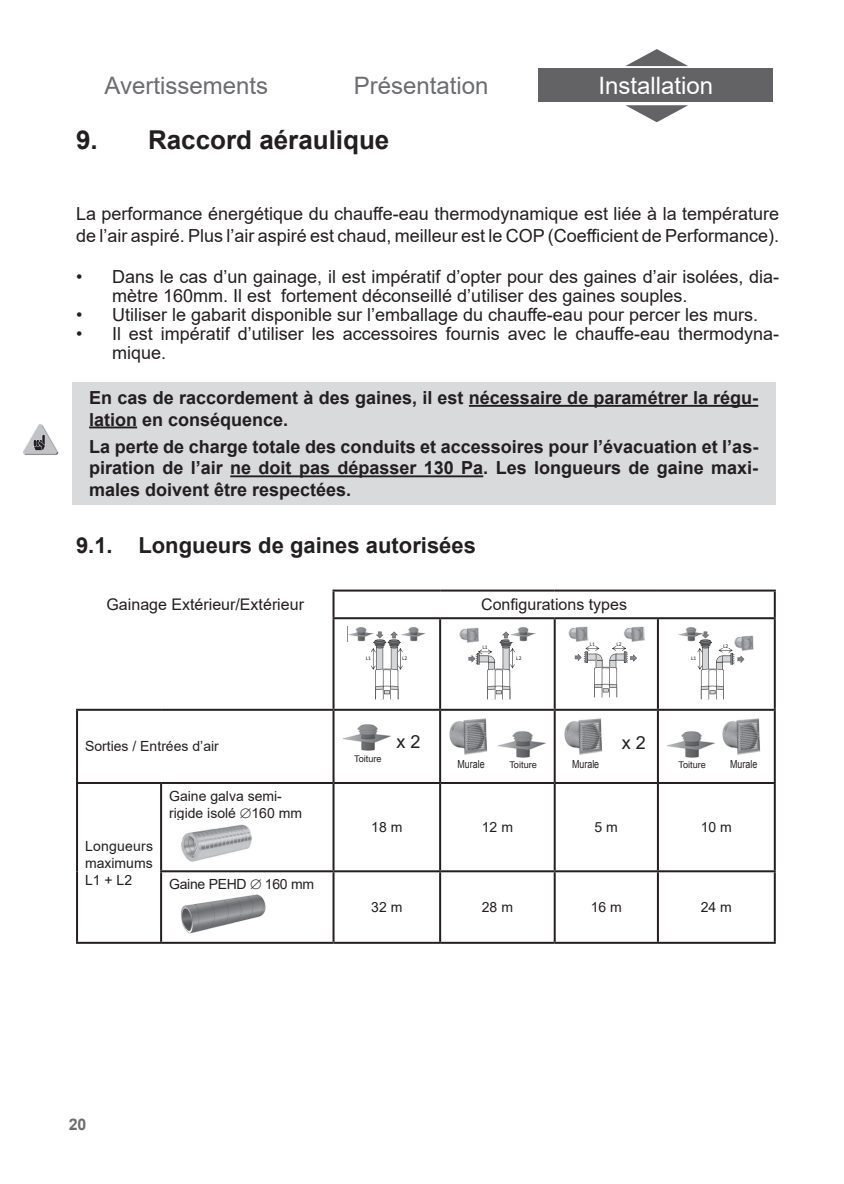
<style>
.page{position:relative;width:844px;height:1184px;background:#fff}
.page>*{position:absolute;margin:0;border:0;box-sizing:border-box;transform-origin:0 0}
.t1{font:700 26px "Arial";color:#231f20}
.t2{font:24px "Arial";color:#6c6d70}
.t3{font:24px "Arial";color:#fff}
.t4{font:700 22px "Arial";color:#231f20}
.t5{font:18px/19px "Arial";color:#231f20}
.t6{font:700 18px/21.6px "Arial";color:#231f20}
.t7{font:16px "Arial";color:#231f20}
.t8{font:700 16px "Arial";color:#6c6d70}
.t9{font:14px/16.8px "Arial";color:#231f20;text-align:justify}
.t10{font:14px "Arial";letter-spacing:-.02em;color:#231f20}
.t11{font:11px "Arial";color:#231f20;scale:.8 1}
.t12{font:9.2px "Arial";color:#231f20}
.t13{font:5.6px "Calibri";color:#231f20}
</style>
<div class="page">
<svg style="left:625px;top:49px;width:63px;height:17px"></svg>
<svg style="left:625px;top:105px;width:63px;height:17px"></svg>
<div style="left:538px;top:69px;width:235px;height:33px;background:#636366"></div>
<hr style="left:332px;top:590px;width:108px;height:2px;background:#231f20">
<hr style="left:440px;top:590px;width:115px;height:2px;background:#231f20">
<hr style="left:555px;top:590px;width:103px;height:2px;background:#231f20">
<hr style="left:658px;top:590px;width:118px;height:2px;background:#231f20">
<hr style="left:774px;top:592px;width:2px;height:25px;background:#231f20">
<hr style="left:332px;top:617px;width:108px;height:2px;background:#231f20">
<hr style="left:440px;top:617px;width:115px;height:2px;background:#231f20">
<hr style="left:439px;top:619px;width:2px;height:90px;background:#231f20">
<hr style="left:555px;top:617px;width:103px;height:2px;background:#231f20">
<hr style="left:554px;top:619px;width:2px;height:90px;background:#231f20">
<hr style="left:658px;top:617px;width:118px;height:2px;background:#231f20">
<hr style="left:657px;top:619px;width:2px;height:90px;background:#231f20">
<hr style="left:774px;top:619px;width:2px;height:90px;background:#231f20">
<hr style="left:76px;top:711px;width:2px;height:71px;background:#231f20">
<hr style="left:333px;top:709px;width:107px;height:2px;background:#231f20">
<hr style="left:332px;top:711px;width:2px;height:71px;background:#231f20">
<hr style="left:440px;top:709px;width:115px;height:2px;background:#231f20">
<hr style="left:439px;top:711px;width:2px;height:71px;background:#231f20">
<hr style="left:555px;top:709px;width:103px;height:2px;background:#231f20">
<hr style="left:554px;top:711px;width:2px;height:71px;background:#231f20">
<hr style="left:658px;top:709px;width:118px;height:2px;background:#231f20">
<hr style="left:657px;top:711px;width:2px;height:71px;background:#231f20">
<hr style="left:774px;top:711px;width:2px;height:71px;background:#231f20">
<hr style="left:76px;top:782px;width:85px;height:2px;background:#231f20">
<hr style="left:76px;top:784px;width:2px;height:87px;background:#231f20">
<hr style="left:161px;top:782px;width:172px;height:2px;background:#231f20">
<hr style="left:160px;top:784px;width:2px;height:86px;background:#231f20">
<hr style="left:333px;top:782px;width:107px;height:2px;background:#231f20">
<hr style="left:332px;top:784px;width:2px;height:86px;background:#231f20">
<hr style="left:440px;top:782px;width:115px;height:2px;background:#231f20">
<hr style="left:439px;top:784px;width:2px;height:86px;background:#231f20">
<hr style="left:555px;top:782px;width:103px;height:2px;background:#231f20">
<hr style="left:554px;top:784px;width:2px;height:86px;background:#231f20">
<hr style="left:658px;top:782px;width:118px;height:2px;background:#231f20">
<hr style="left:657px;top:784px;width:2px;height:86px;background:#231f20">
<hr style="left:774px;top:784px;width:2px;height:86px;background:#231f20">
<hr style="left:76px;top:871px;width:2px;height:71px;background:#231f20">
<hr style="left:160px;top:870px;width:173px;height:2px;background:#231f20">
<hr style="left:160px;top:872px;width:2px;height:70px;background:#231f20">
<hr style="left:333px;top:870px;width:107px;height:2px;background:#231f20">
<hr style="left:332px;top:872px;width:2px;height:70px;background:#231f20">
<hr style="left:440px;top:870px;width:115px;height:2px;background:#231f20">
<hr style="left:439px;top:872px;width:2px;height:70px;background:#231f20">
<hr style="left:555px;top:870px;width:103px;height:2px;background:#231f20">
<hr style="left:554px;top:872px;width:2px;height:70px;background:#231f20">
<hr style="left:658px;top:870px;width:118px;height:2px;background:#231f20">
<hr style="left:657px;top:872px;width:2px;height:70px;background:#231f20">
<hr style="left:774px;top:872px;width:2px;height:70px;background:#231f20">
<hr style="left:76px;top:942px;width:85px;height:2px;background:#231f20">
<hr style="left:161px;top:942px;width:172px;height:2px;background:#231f20">
<hr style="left:333px;top:942px;width:107px;height:2px;background:#231f20">
<hr style="left:440px;top:942px;width:115px;height:2px;background:#231f20">
<hr style="left:555px;top:942px;width:103px;height:2px;background:#231f20">
<hr style="left:658px;top:942px;width:118px;height:2px;background:#231f20">
<hr style="left:332px;top:592px;width:2px;height:25px;background:#231f20">
<hr style="left:332px;top:619px;width:2px;height:90px;background:#231f20">
<hr style="left:76px;top:709px;width:85px;height:2px;background:#231f20">
<hr style="left:161px;top:709px;width:172px;height:2px;background:#231f20">
<svg style="left:371px;top:631px;width:32px;height:69px"></svg>
<img style="left:348px;top:627px;width:25px;height:14px">
<img style="left:400px;top:627px;width:26px;height:14px">
<svg style="left:468px;top:631px;width:47px;height:69px"></svg>
<img style="left:510px;top:627px;width:26px;height:14px">
<img style="left:459px;top:627px;width:20px;height:17px">
<svg style="left:575px;top:646px;width:62px;height:52px"></svg>
<img style="left:568px;top:626px;width:21px;height:16px">
<img style="left:624px;top:626px;width:20px;height:16px">
<img style="left:678px;top:627px;width:19px;height:14px">
<svg style="left:697px;top:631px;width:47px;height:69px"></svg>
<img style="left:734px;top:635px;width:20px;height:17px">
<img style="left:343px;top:724px;width:48px;height:27px">
<img style="left:449px;top:718px;width:39px;height:37px">
<img style="left:498px;top:731px;width:48px;height:27px">
<img style="left:564px;top:718px;width:38px;height:37px">
<img style="left:667px;top:731px;width:48px;height:27px">
<img style="left:722px;top:718px;width:38px;height:37px">
<img style="left:181px;top:824px;width:71px;height:38px">
<img style="left:181px;top:894px;width:85px;height:40px">
<div style="left:72px;top:382px;width:703px;height:123px;background:#d9dadc"></div>
<hr style="left:469px;top:405px;width:289px;height:2px;background:#231f20">
<hr style="left:89px;top:426px;width:48px;height:2px;background:#231f20">
<hr style="left:230px;top:475px;width:253px;height:2px;background:#231f20">
<img style="left:23px;top:424px;width:35px;height:31px">
<h2 class="t2" style="left:105px;top:69px;width:165px">Avertissements</h2>
<h2 class="t2" style="left:354px;top:69px;width:136px">Présentation</h2>
<h2 class="t3" style="left:598px;top:69px;width:116px">Installation</h2>
<h1 class="t1" style="left:76px;top:121px;width:315px">9. Raccord aéraulique</h1>
<p class="t5" style="left:76px;top:203px;width:704px;line-height:21.6px">La performance énergétique du chauffe-eau thermodynamique est liée à la température de l’air aspiré. Plus l’air aspiré est chaud, meilleur est le COP (Coefficient de Performance).</p>
<p class="t5" style="left:112px;top:267px;width:668px;text-indent:-36px">• Dans le cas d’un gainage, il est impératif d’opter pour des gaines d’air isolées, dia&shy;mètre 160mm. Il est fortement déconseillé d’utiliser des gaines souples.</p>
<p class="t5" style="left:76px;top:305px;width:683px">• Utiliser le gabarit disponible sur l’emballage du chauffe-eau pour percer les murs.</p>
<p class="t5" style="left:112px;top:324px;width:668px;text-indent:-36px">• Il est impératif d’utiliser les accessoires fournis avec le chauffe-eau thermodyna&shy;mique.</p>
<p class="t6" style="left:89px;top:387px;width:670px">En cas de raccordement à des gaines, il est nécessaire de paramétrer la régu&shy;lation en conséquence.</p>
<p class="t6" style="left:89px;top:436px;width:671px;text-align:justify">La perte de charge totale des conduits et accessoires pour l’évacuation et l’as&shy;piration de l’air ne doit pas dépasser 130 Pa. Les longueurs de gaine maxi&shy;males doivent être respectées.</p>
<p class="t4" style="left:76px;top:530px;width:401px">9.1. Longueurs de gaines autorisées</p>
<p class="t7" style="left:106px;top:594px;width:199px">Gainage Extérieur/Extérieur</p>
<p class="t7" style="left:481px;top:594px;width:147px">Configurations types</p>
<p class="t9" style="left:85px;top:738px;width:135px">Sorties / Entrées d’air</p>
<p class="t13" style="left:482px;top:644px;width:7px">L1</p>
<p class="t13" style="left:366px;top:655px;width:7px">L1</p>
<p class="t13" style="left:402px;top:655px;width:7px">L2</p>
<p class="t13" style="left:516px;top:655px;width:7px">L2</p>
<p class="t5" style="left:396px;top:732px;width:26px">x 2</p>
<p class="t13" style="left:590px;top:641px;width:7px">L1</p>
<p class="t13" style="left:616px;top:641px;width:7px">L2</p>
<p class="t5" style="left:622px;top:733px;width:26px">x 2</p>
<p class="t12" style="left:354px;top:752px;width:29px">Toiture</p>
<p class="t11" style="left:457px;top:757px;width:35px">Murale</p>
<p class="t12" style="left:509px;top:759px;width:29px">Toiture</p>
<p class="t11" style="left:572px;top:757px;width:35px">Murale</p>
<p class="t13" style="left:691px;top:655px;width:7px">L1</p>
<p class="t13" style="left:723px;top:642px;width:7px">L2</p>
<p class="t12" style="left:678px;top:759px;width:29px">Toiture</p>
<p class="t11" style="left:730px;top:757px;width:35px">Murale</p>
<p class="t9" style="left:85px;top:838px;width:70px">Longueurs maximums L1 + L2</p>
<p class="t9" style="left:169px;top:788px;width:134px">Gaine galva semi&shy;rigide isolé ∅160 mm</p>
<p class="t10" style="left:169px;top:875px;width:146px">Gaine PEHD ∅ 160 mm</p>
<p class="t9" style="left:371px;top:819px;width:33px">18 m</p>
<p class="t9" style="left:482px;top:819px;width:33px">12 m</p>
<p class="t9" style="left:594px;top:819px;width:25px">5 m</p>
<p class="t9" style="left:701px;top:819px;width:33px">10 m</p>
<p class="t9" style="left:371px;top:899px;width:33px">32 m</p>
<p class="t9" style="left:482px;top:899px;width:33px">28 m</p>
<p class="t9" style="left:591px;top:899px;width:33px">16 m</p>
<p class="t9" style="left:701px;top:899px;width:33px">24 m</p>
<p class="t8" style="left:69px;top:1113px;width:19px">20</p>
</div>
